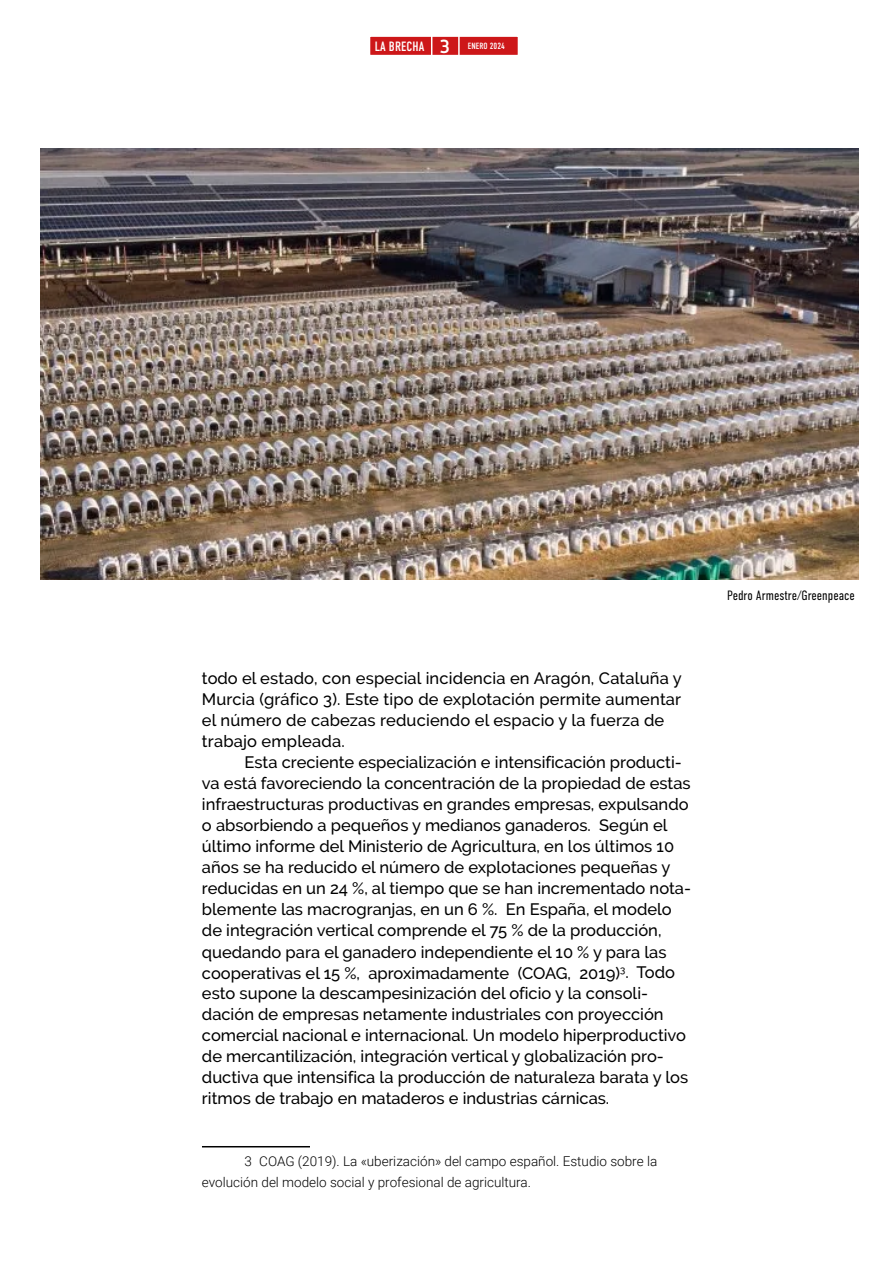
<style>
.page{position:relative;width:893px;height:1263px;background:#fff}
.page>*{position:absolute;margin:0;border:0;box-sizing:border-box;transform-origin:0 0}
.t1{font:500 16.5px/21px "Raleway";color:#000}
.t2{font:300 13.5px/21px "Roboto";color:#000}
.t3{font:300 13.5px "DIN Condensed";color:#000}
.t4{font:9px "DIN Condensed";letter-spacing:.01em;color:#fff}
.s1{font-size:13.5px}
.s2{font-family:"Ligurino Rg";font-size:18px}
</style>
<div class="page">
<div style="left:369px;top:35px;width:150px;height:21px;background:#cd1719;border:2px solid #fff"></div>
<hr style="left:458px;top:34px;width:2px;height:25px;background:#fff">
<svg style="left:431px;top:35px;width:1px;height:21px"></svg>
<hr style="left:202px;top:1146px;width:108px;height:1px;background:#000">
<img style="left:40px;top:149px;width:819px;height:430px">
<p class="t4" style="left:375px;top:41px;width:132px"><span class="s1">LA BRECHA</span> <span class="s2">3</span> ENERO 2024</p>
<p class="t1" style="left:202px;top:668px;width:481px">todo el estado, con especial incidencia en Aragón, Cataluña y Murcia (gráfico 3). Este tipo de explotación permite aumentar el número de cabezas reduciendo el espacio y la fuerza de trabajo empleada.</p>
<p class="t1" style="left:202px;top:752px;width:491px;text-indent:43px">Esta creciente especialización e intensificación producti&shy;va está favoreciendo la concentración de la propiedad de estas infraestructuras productivas en grandes empresas, expulsando o absorbiendo a pequeños y medianos ganaderos. Según el último informe del Ministerio de Agricultura, en los últimos 10 años se ha reducido el número de explotaciones pequeñas y reducidas en un 24 %, al tiempo que se han incrementado nota&shy;blemente las macrogranjas, en un 6 %. En España, el modelo de integración vertical comprende el 75 % de la producción, quedando para el ganadero independiente el 10 % y para las cooperativas el 15 %, aproximadamente (COAG, 2019)<sup>3</sup>. Todo esto supone la descampesinización del oficio y la consoli&shy;dación de empresas netamente industriales con proyección comercial nacional e internacional. Un modelo hiperproductivo de mercantilización, integración vertical y globalización pro&shy;ductiva que intensifica la producción de naturaleza barata y los ritmos de trabajo en mataderos e industrias cárnicas.</p>
<p class="t2" style="left:202px;top:1150px;width:457px;text-indent:43px">3 COAG (2019). La «uberización» del campo español. Estudio sobre la evolución del modelo social y profesional de agricultura.</p>
<p class="t3" style="left:727px;top:588px;width:129px">Pedro Armestre/Greenpeace</p>
</div>
